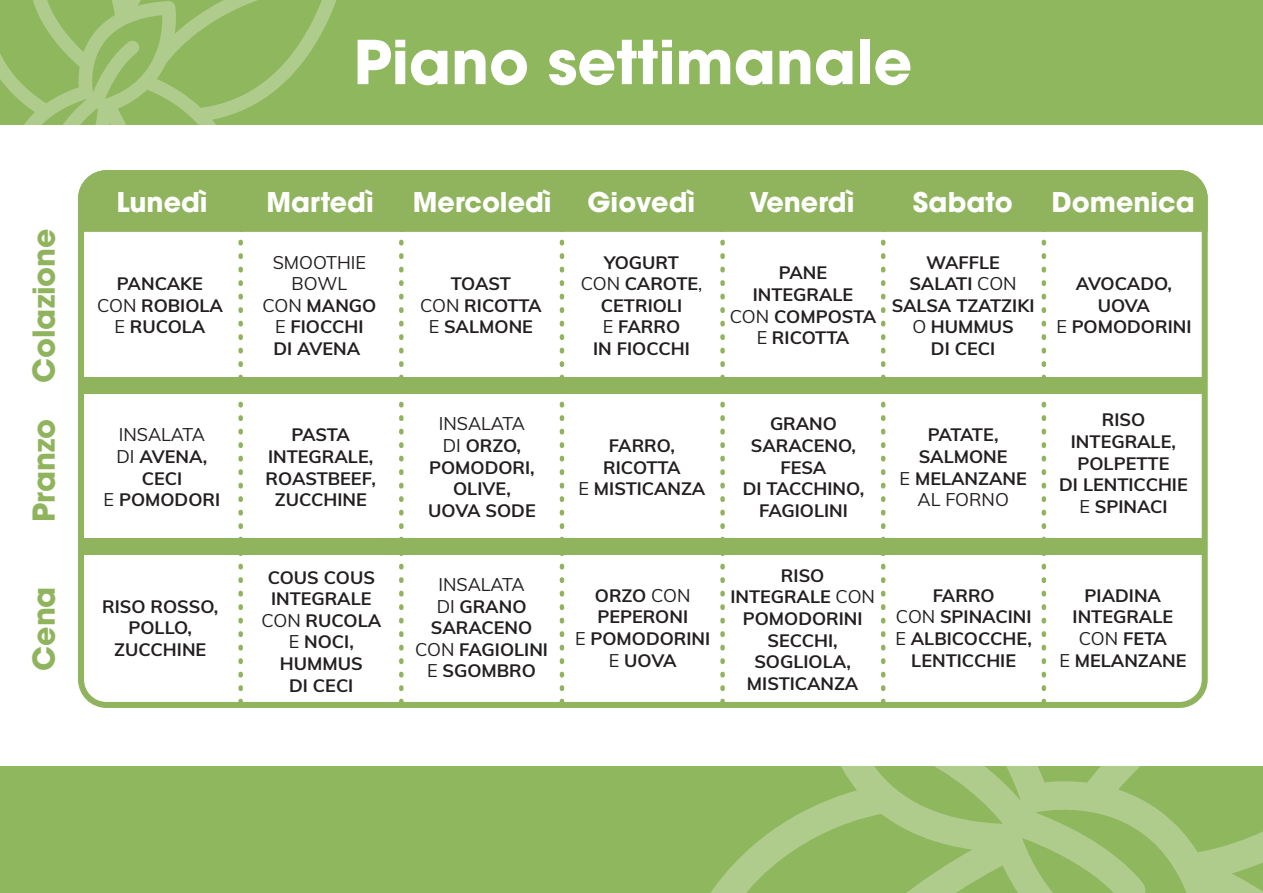
<style>
.page{position:relative;width:1263px;height:893px;background:#fff}
.page>*{position:absolute;margin:0;border:0;box-sizing:border-box;transform-origin:0 0}
.t1{font:700 60px "ITC Avant Garde Pro";color:#fff}
.t2{font:700 30px "ITC Avant Garde Pro";color:#90b45d}
.t3{font:700 27px "ITC Avant Garde Pro";color:#fff}
.t4{font:700 18px/21.6px "Muli";color:#231f20;text-align:center}
.s1{font-weight:400}
</style>
<div class="page">
<div style="left:0;top:767px;width:1263px;height:126px;background:#8fb75e"></div>
<div style="left:0;top:0;width:1263px;height:125px;background:#8fb75e"></div>
<svg style="left:0;top:0;width:337px;height:125px"></svg>
<svg style="left:661px;top:565px;width:602px;height:328px"></svg>
<div style="left:78px;top:170px;width:1130px;height:538px;border:6px solid #90b45d;border-radius:25px"></div>
<div style="left:78px;top:170px;width:1130px;height:65px;background:#90b45d"></div>
<div style="left:80px;top:377px;width:1125px;height:17px;background:#90b45d"></div>
<div style="left:80px;top:538px;width:1125px;height:17px;background:#90b45d"></div>
<svg style="left:238px;top:188px;width:5px;height:515px"></svg>
<svg style="left:399px;top:188px;width:5px;height:515px"></svg>
<svg style="left:560px;top:188px;width:4px;height:515px"></svg>
<svg style="left:720px;top:188px;width:5px;height:515px"></svg>
<svg style="left:881px;top:188px;width:4px;height:515px"></svg>
<svg style="left:1041px;top:188px;width:5px;height:515px"></svg>
<h2 class="t2" style="left:24px;top:383px;width:156px;rotate:-90deg">Colazione</h2>
<h2 class="t2" style="left:24px;top:522px;width:105px;rotate:-90deg">Pranzo</h2>
<h2 class="t2" style="left:24px;top:671px;width:86px;rotate:-90deg">Cena</h2>
<h1 class="t1" style="left:354px;top:22px;width:560px">Piano settimanale</h1>
<h3 class="t3" style="left:116px;top:183px;width:93px">Lunedì</h3>
<h3 class="t3" style="left:267px;top:183px;width:109px">Martedì</h3>
<h3 class="t3" style="left:413px;top:183px;width:140px">Mercoledì</h3>
<h3 class="t3" style="left:588px;top:183px;width:109px">Giovedì</h3>
<h3 class="t3" style="left:750px;top:183px;width:106px">Venerdì</h3>
<h3 class="t3" style="left:913px;top:183px;width:101px">Sabato</h3>
<h3 class="t3" style="left:1052px;top:183px;width:145px">Domenica</h3>
<p class="t4" style="left:97px;top:272px;width:127px">PANCAKE<br><span class="s1">CON</span> ROBIOLA<br><span class="s1">E</span> RUCOLA</p>
<p class="t4" style="left:262px;top:250px;width:115px"><span class="s1">SMOOTHIE<br>BOWL<br>CON</span> MANGO<br><span class="s1">E</span> FIOCCHI<br>DI AVENA</p>
<p class="t4" style="left:420px;top:272px;width:123px">TOAST<br><span class="s1">CON</span> RICOTTA<br><span class="s1">E</span> SALMONE</p>
<p class="t4" style="left:104px;top:423px;width:118px"><span class="s1">INSALATA<br>DI</span> AVENA,<br>CECI<br><span class="s1">E</span> POMODORI</p>
<p class="t4" style="left:266px;top:423px;width:112px">PASTA<br>INTEGRALE,<br>ROASTBEEF,<br>ZUCCHINE</p>
<p class="t4" style="left:428px;top:412px;width:109px"><span class="s1">INSALATA<br>DI</span> ORZO,<br>POMODORI,<br>OLIVE,<br>UOVA SODE</p>
<p class="t4" style="left:581px;top:250px;width:123px">YOGURT<br><span class="s1">CON</span> CAROTE<span class="s1">,<br></span>CETRIOLI<br><span class="s1">E</span> FARRO<br>IN FIOCCHI</p>
<p class="t4" style="left:730px;top:261px;width:148px">PANE<br>INTEGRALE<br><span class="s1">CON</span> COMPOSTA<br><span class="s1">E</span> RICOTTA</p>
<p class="t4" style="left:892px;top:250px;width:144px">WAFFLE<br>SALATI <span class="s1">CON<br></span>SALSA TZATZIKI<br><span class="s1">O</span> HUMMUS<br>DI CECI</p>
<p class="t4" style="left:578px;top:434px;width:128px">FARRO,<br>RICOTTA<br><span class="s1">E</span> MISTICANZA</p>
<p class="t4" style="left:743px;top:412px;width:123px">GRANO<br>SARACENO,<br>FESA<br>DI TACCHINO,<br>FAGIOLINI</p>
<p class="t4" style="left:900px;top:423px;width:129px">PATATE,<br>SALMONE<br><span class="s1">E</span> MELANZANE<br><span class="s1">AL FORNO</span></p>
<p class="t4" style="left:1056px;top:272px;width:137px">AVOCADO,<br>UOVA<br><span class="s1">E</span> POMODORINI</p>
<p class="t4" style="left:1059px;top:408px;width:130px">RISO<br>INTEGRALE,<br>POLPETTE<br>DI LENTICCHIE<br><span class="s1">E</span> SPINACI</p>
<p class="t4" style="left:102px;top:594px;width:118px">RISO ROSSO,<br>POLLO,<br>ZUCCHINE</p>
<p class="t4" style="left:261px;top:565px;width:121px">COUS COUS<br>INTEGRALE<br><span class="s1">CON</span> RUCOLA<br><span class="s1">E</span> NOCI,<br>HUMMUS<br>DI CECI</p>
<p class="t4" style="left:415px;top:573px;width:134px"><span class="s1">INSALATA<br>DI</span> GRANO<br>SARACENO<br><span class="s1">CON</span> FAGIOLINI<br><span class="s1">E</span> SGOMBRO</p>
<p class="t4" style="left:575px;top:584px;width:137px">ORZO <span class="s1">CON<br></span>PEPERONI<br><span class="s1">E</span> POMODORINI<br><span class="s1">E</span> UOVA</p>
<p class="t4" style="left:730px;top:564px;width:146px">RISO<br>INTEGRALE <span class="s1">CON<br></span>POMODORINI<br>SECCHI,<br>SOGLIOLA,<br>MISTICANZA</p>
<p class="t4" style="left:895px;top:584px;width:138px">FARRO<br><span class="s1">CON</span> SPINACINI<br><span class="s1">E</span> ALBICOCCHE,<br>LENTICCHIE</p>
<p class="t4" style="left:1059px;top:584px;width:129px">PIADINA<br>INTEGRALE<br><span class="s1">CON</span> FETA<br><span class="s1">E</span> MELANZANE</p>
</div>
